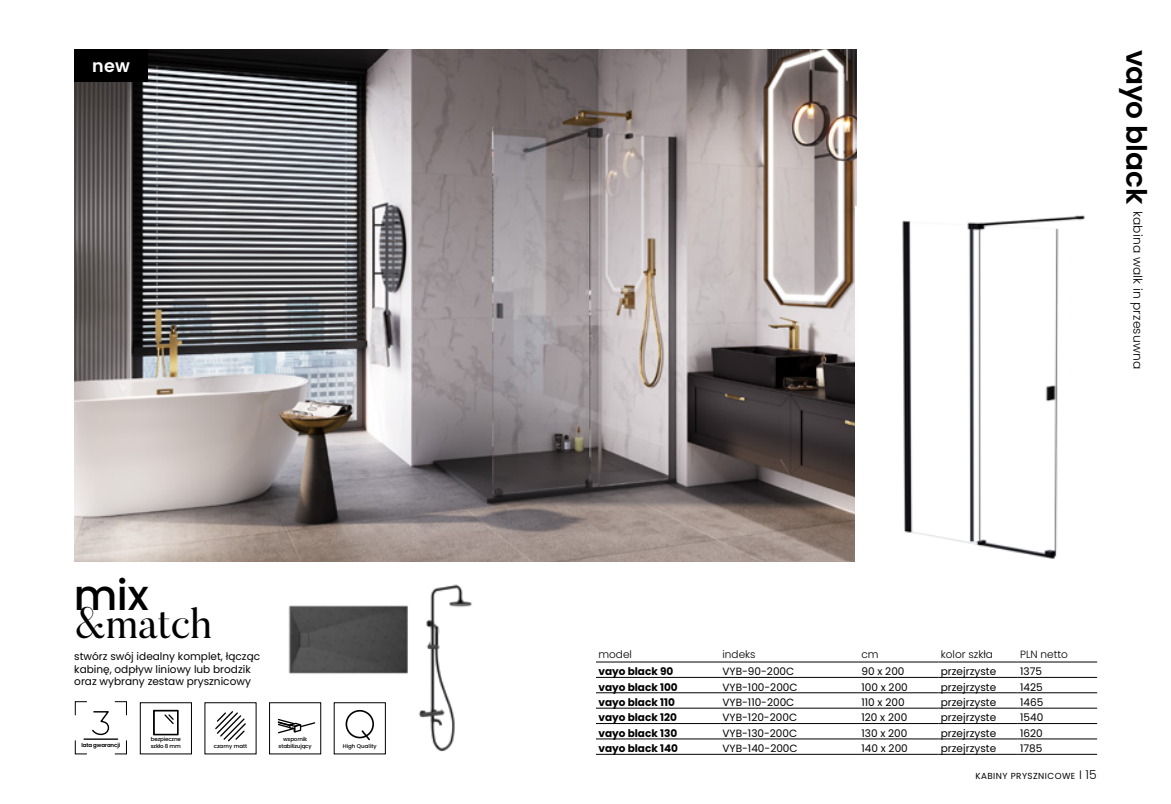
<style>
.page{position:relative;width:1171px;height:804px;background:#fff}
.page>*{position:absolute;margin:0;border:0;box-sizing:border-box;transform-origin:0 0}
.t1{font:42px "Butler";letter-spacing:-.01em;color:#000}
.t2{font:500 42px "Poppins";color:#000}
.t3{font:600 28px "Poppins";letter-spacing:-.005em;color:#000}
.t4{font:600 17.5px "Poppins";color:#fff}
.t5{font:300 12.25px "Poppins";letter-spacing:.02em;color:#000}
.t6{font:10.5px/12.6px "Poppins";color:#000}
.t7{font:700 10.5px "Poppins";color:#000}
.t8{font:300 10.5px "Poppins";color:#000}
.t9{font:8.75px "Poppins";letter-spacing:.05em;color:#000}
.t10{font:500 5.42px/6.3px "Poppins";letter-spacing:-.025em;color:#000}
.t11{font:500 5.42px "Poppins";color:#000}
.t12{font:600 5.42px "Poppins";letter-spacing:-.025em;color:#000}
.s1{font-weight:300;font-size:12.25px}
</style>
<div class="page">
<img style="left:74px;top:50px;width:783px;height:511px">
<svg style="left:215px;top:711px;width:31px;height:31px"></svg>
<div style="left:269px;top:702px;width:52px;height:52px;border:1px solid #000"></div>
<svg style="left:277px;top:719px;width:39px;height:15px"></svg>
<div style="left:345px;top:710px;width:29px;height:28px;border:2px solid #000;border-radius:50%"></div>
<svg style="left:360px;top:729px;width:11px;height:12px"></svg>
<svg style="left:74px;top:701px;width:53px;height:53px"></svg>
<hr style="left:596px;top:661px;width:124px;height:1px;background:#000">
<hr style="left:720px;top:661px;width:139px;height:1px;background:#000">
<hr style="left:859px;top:661px;width:79px;height:1px;background:#000">
<hr style="left:938px;top:661px;width:80px;height:1px;background:#000">
<hr style="left:1018px;top:661px;width:79px;height:1px;background:#000">
<hr style="left:596px;top:677px;width:124px;height:1px;background:#000">
<hr style="left:596px;top:708px;width:124px;height:1px;background:#000">
<hr style="left:720px;top:677px;width:139px;height:1px;background:#000">
<hr style="left:720px;top:708px;width:139px;height:1px;background:#000">
<hr style="left:859px;top:677px;width:79px;height:1px;background:#000">
<hr style="left:859px;top:708px;width:79px;height:1px;background:#000">
<hr style="left:938px;top:677px;width:80px;height:1px;background:#000">
<hr style="left:938px;top:708px;width:80px;height:1px;background:#000">
<hr style="left:1018px;top:677px;width:79px;height:1px;background:#000">
<hr style="left:1018px;top:708px;width:79px;height:1px;background:#000">
<hr style="left:596px;top:692px;width:124px;height:1px;background:#000">
<hr style="left:596px;top:723px;width:124px;height:1px;background:#000">
<hr style="left:596px;top:738px;width:124px;height:1px;background:#000">
<hr style="left:720px;top:692px;width:139px;height:1px;background:#000">
<hr style="left:720px;top:723px;width:139px;height:1px;background:#000">
<hr style="left:720px;top:738px;width:139px;height:1px;background:#000">
<hr style="left:859px;top:692px;width:79px;height:1px;background:#000">
<hr style="left:859px;top:723px;width:79px;height:1px;background:#000">
<hr style="left:859px;top:738px;width:79px;height:1px;background:#000">
<hr style="left:938px;top:692px;width:80px;height:1px;background:#000">
<hr style="left:938px;top:723px;width:80px;height:1px;background:#000">
<hr style="left:938px;top:738px;width:80px;height:1px;background:#000">
<hr style="left:1018px;top:692px;width:79px;height:1px;background:#000">
<hr style="left:1018px;top:723px;width:79px;height:1px;background:#000">
<hr style="left:1018px;top:738px;width:79px;height:1px;background:#000">
<hr style="left:596px;top:754px;width:124px;height:1px;background:#000">
<hr style="left:720px;top:754px;width:139px;height:1px;background:#000">
<hr style="left:859px;top:754px;width:79px;height:1px;background:#000">
<hr style="left:938px;top:754px;width:80px;height:1px;background:#000">
<hr style="left:1018px;top:754px;width:79px;height:1px;background:#000">
<div style="left:140px;top:702px;width:52px;height:52px;border:1px solid #000"></div>
<svg style="left:155px;top:711px;width:22px;height:13px"></svg>
<div style="left:153px;top:709px;width:26px;height:26px;border:1px solid #000"></div>
<div style="left:74px;top:50px;width:74px;height:32px;background:#000"></div>
<img style="left:855px;top:207px;width:230px;height:354px">
<img style="left:418px;top:584px;width:54px;height:168px">
<img style="left:288px;top:605px;width:120px;height:69px">
<h3 class="t4" style="left:92px;top:56px;width:40px">new</h3>
<h1 class="t2" style="left:74px;top:571px;width:76px">mix</h1>
<h1 class="t1" style="left:74px;top:597px;width:139px">&amp;match</h1>
<p class="t6" style="left:74px;top:650px;width:187px">stwórz swój idealny komplet, łącząc kabinę, odpływ liniowy lub brodzik oraz wybrany zestaw prysznicowy</p>
<p class="t10" style="left:151px;top:736px;width:32px">bezpieczne szkło 8 mm</p>
<p class="t10" style="left:283px;top:736px;width:25px">wspornik</p>
<p class="t12" style="left:81px;top:742px;width:40px">lata gwarancji</p>
<p class="t10" style="left:279px;top:742px;width:35px">stabilizujący</p>
<p class="t11" style="left:343px;top:742px;width:35px">High Quality</p>
<p class="t11" style="left:214px;top:742px;width:35px">czarny matt</p>
<h2 class="t3" style="left:1152px;top:50px;width:156px;rotate:90deg">vayo black</h2>
<p class="t5" style="left:1144px;top:211px;width:160px;rotate:90deg">kabina walk in przesuwna</p>
<p class="t8" style="left:598px;top:647px;width:35px">model</p>
<p class="t8" style="left:722px;top:647px;width:35px">indeks</p>
<p class="t8" style="left:861px;top:647px;width:19px">cm</p>
<p class="t8" style="left:941px;top:647px;width:54px">kolor szkła</p>
<p class="t8" style="left:1020px;top:647px;width:49px">PLN netto</p>
<p class="t7" style="left:598px;top:665px;width:76px">vayo black 90</p>
<p class="t6" style="left:722px;top:665px;width:73px">VYB-90-200C</p>
<p class="t6" style="left:861px;top:665px;width:45px">90 x 200</p>
<p class="t6" style="left:941px;top:665px;width:57px">przejrzyste</p>
<p class="t6" style="left:1020px;top:665px;width:23px">1375</p>
<p class="t7" style="left:598px;top:681px;width:81px">vayo black 100</p>
<p class="t6" style="left:722px;top:680px;width:77px">VYB-100-200C</p>
<p class="t6" style="left:861px;top:680px;width:48px">100 x 200</p>
<p class="t6" style="left:941px;top:680px;width:57px">przejrzyste</p>
<p class="t6" style="left:1020px;top:680px;width:24px">1425</p>
<p class="t7" style="left:598px;top:696px;width:78px">vayo black 110</p>
<p class="t6" style="left:722px;top:696px;width:73px">VYB-110-200C</p>
<p class="t6" style="left:861px;top:696px;width:45px">110 x 200</p>
<p class="t6" style="left:941px;top:696px;width:57px">przejrzyste</p>
<p class="t6" style="left:1020px;top:696px;width:25px">1465</p>
<p class="t7" style="left:598px;top:711px;width:80px">vayo black 120</p>
<p class="t6" style="left:722px;top:711px;width:76px">VYB-120-200C</p>
<p class="t6" style="left:861px;top:711px;width:47px">120 x 200</p>
<p class="t6" style="left:941px;top:711px;width:57px">przejrzyste</p>
<p class="t6" style="left:1020px;top:711px;width:25px">1540</p>
<p class="t7" style="left:598px;top:727px;width:80px">vayo black 130</p>
<p class="t6" style="left:722px;top:727px;width:76px">VYB-130-200C</p>
<p class="t6" style="left:861px;top:727px;width:48px">130 x 200</p>
<p class="t6" style="left:941px;top:727px;width:57px">przejrzyste</p>
<p class="t6" style="left:1020px;top:727px;width:24px">1620</p>
<p class="t7" style="left:598px;top:742px;width:81px">vayo black 140</p>
<p class="t6" style="left:722px;top:742px;width:77px">VYB-140-200C</p>
<p class="t6" style="left:861px;top:742px;width:48px">140 x 200</p>
<p class="t6" style="left:941px;top:742px;width:57px">przejrzyste</p>
<p class="t6" style="left:1020px;top:742px;width:24px">1785</p>
<p class="t9" style="left:975px;top:770px;width:123px">KABINY PRYSZNICOWE <span class="s1">I 15</span></p>
</div>
